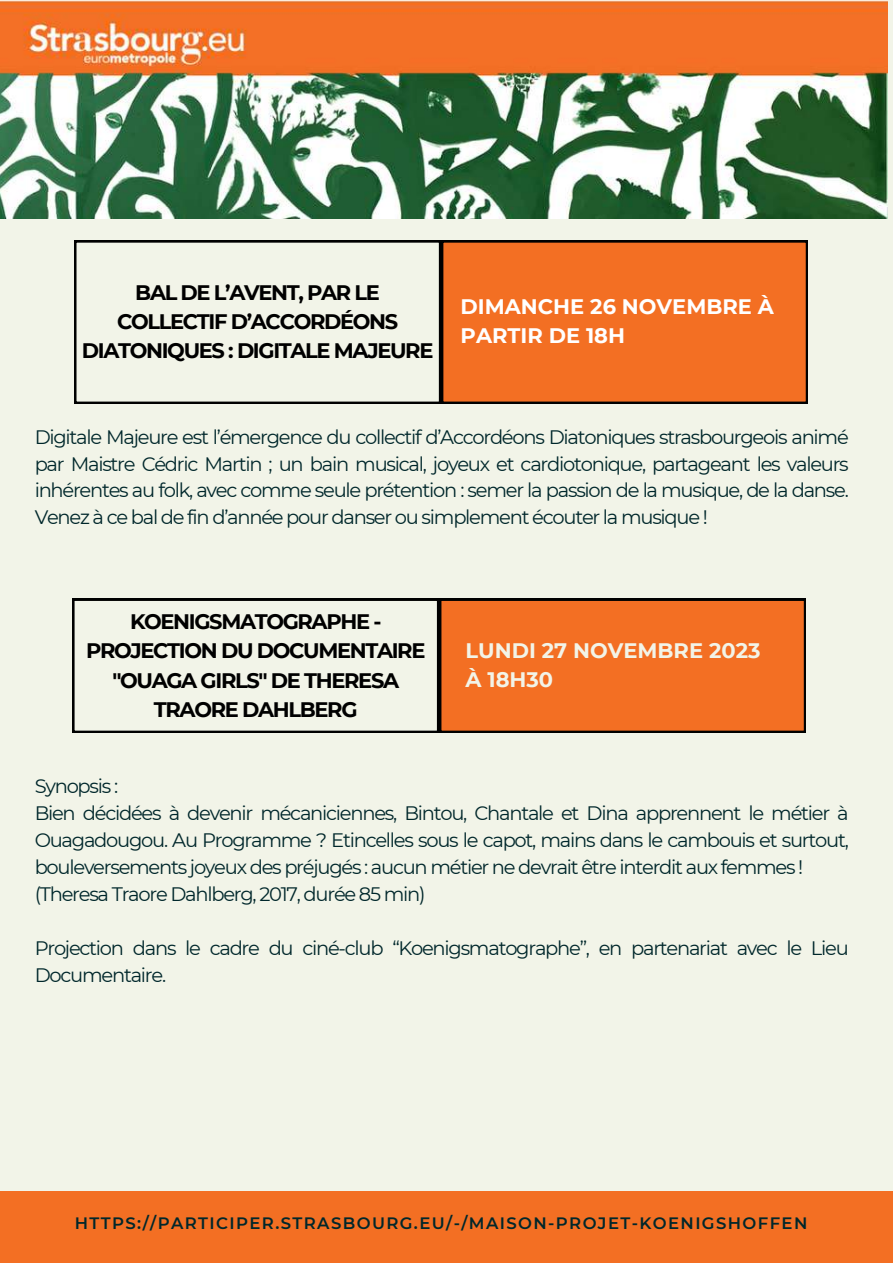
<style>
.page{position:relative;width:893px;height:1264px;background:#fff}
.page>*{position:absolute;margin:0;border:0;box-sizing:border-box;transform-origin:0 0}
.t1{font:700 21px/29.2px "Montserrat";letter-spacing:-.065em;color:#000;text-align:center}
.t2{font:700 21px/29.2px "Montserrat";color:#fff}
.t3{font:700 21px/29.2px "Montserrat";color:#f2f4e8}
.t4{font:19.5px/27px "Montserrat";letter-spacing:-.065em;color:#00272b}
.t5{font:600 16.5px "Montserrat";letter-spacing:.085em;color:#00272b}
</style>
<div class="page">
<div style="left:0;top:0;width:892px;height:1262px;background:#f2f4e8"></div>
<img style="left:0;top:0;width:887px;height:218px">
<div style="left:0;top:1191px;width:892px;height:71px;background:#f36f23"></div>
<svg style="left:74px;top:240px;width:367px;height:163px"></svg>
<div style="left:441px;top:240px;width:366px;height:163px;background:#f36f23"></div>
<svg style="left:72px;top:598px;width:367px;height:134px"></svg>
<div style="left:439px;top:598px;width:366px;height:134px;background:#f36f23"></div>
<p class="t1" style="left:82px;top:278px;width:353px">BAL DE L’AVENT, PAR LE<br>COLLECTIF D’ACCORDÉONS<br>DIATONIQUES : DIGITALE MAJEURE</p>
<p class="t2" style="left:460px;top:292px;width:315px">DIMANCHE 26 NOVEMBRE À<br>PARTIR DE 18H</p>
<p class="t4" style="left:35px;top:423px;width:815px;text-align:justify">Digitale Majeure est l’émergence du collectif d’Accordéons Diatoniques strasbourgeois animé par Maistre Cédric Martin ; un bain musical, joyeux et cardiotonique, partageant les valeurs inhérentes au folk, avec comme seule prétention : semer la passion de la musique, de la danse.<br>Venez à ce bal de fin d’année pour danser ou simplement écouter la musique !</p>
<p class="t1" style="left:86px;top:607px;width:341px">KOENIGSMATOGRAPHE -<br>PROJECTION DU DOCUMENTAIRE "OUAGA GIRLS" DE THERESA<br>TRAORE DAHLBERG</p>
<p class="t3" style="left:465px;top:635px;width:296px">LUNDI 27 NOVEMBRE 2023<br>À 18H30</p>
<p class="t4" style="left:35px;top:772px;width:815px">Synopsis :<br>Bien décidées à devenir mécaniciennes, Bintou, Chantale et Dina apprennent le métier à Ouagadougou. Au Programme ? Etincelles sous le capot, mains dans le cambouis et surtout, bouleversements joyeux des préjugés : aucun métier ne devrait être interdit aux femmes ! (Theresa Traore Dahlberg, 2017, durée 85 min)</p>
<p class="t4" style="left:35px;top:934px;width:815px">Projection dans le cadre du ciné-club “Koenigsmatographe”, en partenariat avec le Lieu<br>Documentaire.</p>
<p class="t5" style="left:75px;top:1212px;width:734px">HTTPS://PARTICIPER.STRASBOURG.EU/-/MAISON-PROJET-KOENIGSHOFFEN</p>
</div>
